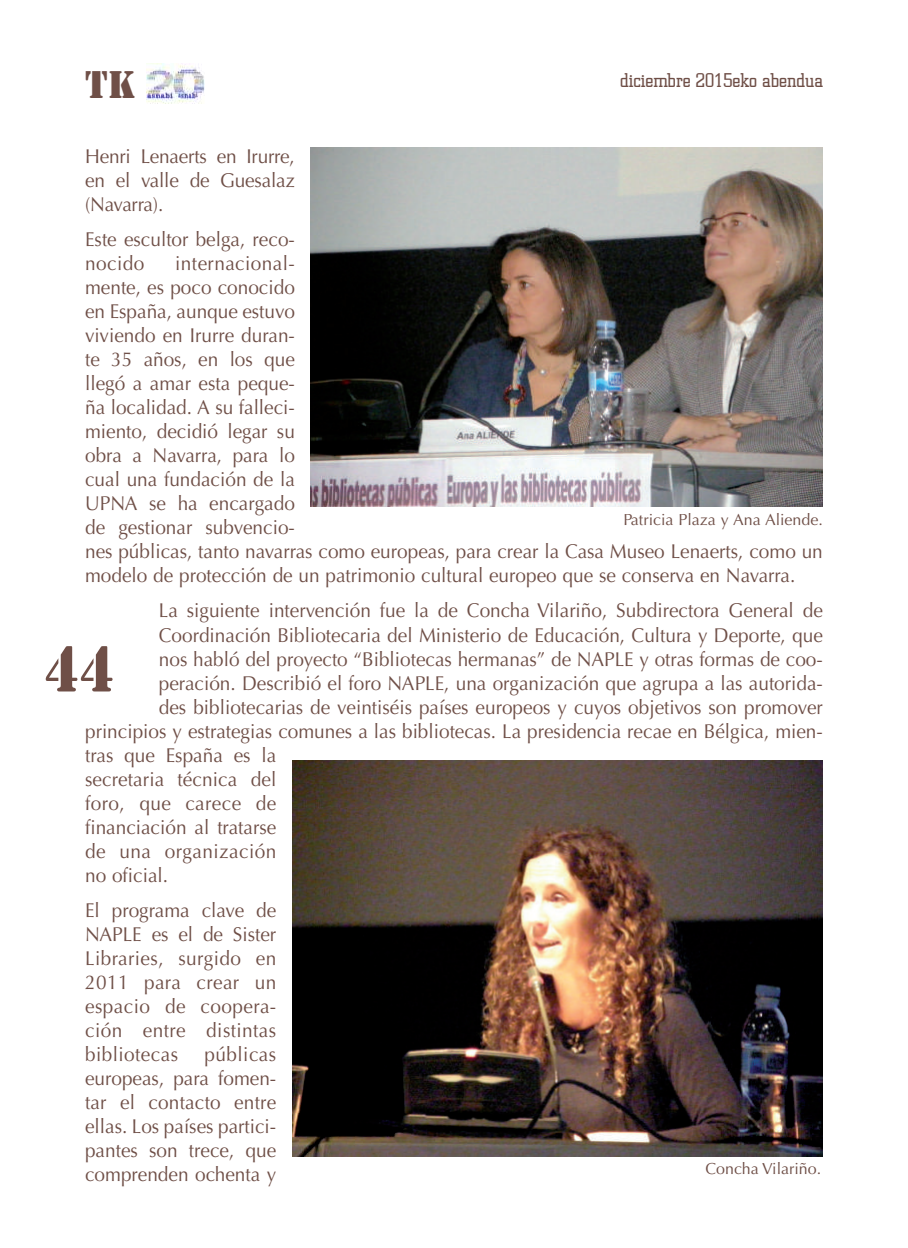
<style>
.page{position:relative;width:908px;height:1248px;background:#fff}
.page>*{position:absolute;margin:0;border:0;box-sizing:border-box;transform-origin:0 0}
.t1{font:68px "Stencil";color:#6f4f47;scale:.9 1}
.t2{font:40px "Stencil";color:#6f4f47;scale:.95 1}
.t3{font:20px/24px "Optima";color:#6f4f47;text-align:justify;scale:.95 1}
.t4{font:20px "Optima";letter-spacing:.02em;color:#6f4f47;scale:.95 1}
.t5{font:300 20px "Square Slabserif 711 BT";color:#6f4f47}
.t6{font:16px "Optima";color:#6f4f47}
</style>
<div class="page">
<img style="left:311px;top:147px;width:511px;height:359px">
<img style="left:292px;top:760px;width:530px;height:396px">
<img style="left:146px;top:63px;width:59px;height:40px">
<h2 class="t2" style="left:85px;top:68px;width:55px">TK</h2>
<p class="t5" style="left:619px;top:73px;width:204px">diciembre 2015eko abendua</p>
<p class="t3" style="left:85px;top:146px;width:222px">Henri Lenaerts en Irurre, en el valle de Guesalaz (Navarra).</p>
<p class="t3" style="left:85px;top:229px;width:222px">Este escultor belga, reco&shy;nocido</p>
<p class="t3" style="left:85px;top:253px;width:777px;text-align:left;text-indent:90px">internacional-<br>mente, es poco conocido<br>en España, aunque estuvo<br>viviendo en Irurre duran-<br>te 35 años, en los que<br>llegó a amar esta peque-<br>ña localidad. A su falleci-<br>miento, decidió legar su<br>obra a Navarra, para lo<br>cual una fundación de la<br>UPNA se ha encargado<br>de gestionar subvencio-<br>nes públicas, tanto navarras como europeas, para crear la Casa Museo Lenaerts, como un modelo de protección de un patrimonio cultural europeo que se conserva en Navarra.</p>
<p class="t3" style="left:159px;top:600px;width:700px">La siguiente intervención fue la de Concha Vilariño, Subdirectora General de</p>
<p class="t3" style="left:159px;top:624px;width:700px">Coordinación Bibliotecaria del Ministerio de Educación, Cultura y Deporte, que</p>
<p class="t3" style="left:159px;top:648px;width:700px">nos habló del proyecto “Bibliotecas hermanas” de NAPLE y otras formas de coo-</p>
<p class="t3" style="left:159px;top:672px;width:700px">peración. Describió el foro NAPLE, una organización que agrupa a las autorida-</p>
<p class="t3" style="left:159px;top:696px;width:700px">des bibliotecarias de veintiséis países europeos y cuyos objetivos son promover</p>
<p class="t3" style="left:85px;top:720px;width:777px">principios y estrategias comunes a las bibliotecas. La presidencia recae en Bélgica, mien-</p>
<p class="t3" style="left:85px;top:744px;width:203px">tras que España es la</p>
<p class="t3" style="left:85px;top:768px;width:203px">secretaria técnica del</p>
<p class="t4" style="left:85px;top:794px;width:203px">foro, que carece de</p>
<p class="t3" style="left:85px;top:816px;width:203px">financiación al tratarse</p>
<p class="t4" style="left:85px;top:842px;width:203px">de una organización</p>
<p class="t3" style="left:85px;top:864px;width:89px">no oficial.</p>
<p class="t3" style="left:85px;top:900px;width:203px">El programa clave de NAPLE es el de Sister Libraries, surgido en 2011 para crear un espacio de coopera&shy;ción entre distintas bibliotecas</p>
<p class="t6" style="left:623px;top:512px;width:201px">Patricia Plaza y Ana Aliende.</p>
<h1 class="t1" style="left:44px;top:642px;width:79px">44</h1>
<p class="t3" style="left:85px;top:1044px;width:203px;text-indent:119px">públicas europeas, para fomen&shy;tar el contacto entre ellas. Los países partici&shy;pantes son trece, que comprenden ochenta y</p>
<p class="t6" style="left:705px;top:1162px;width:117px">Concha Vilariño.</p>
</div>
